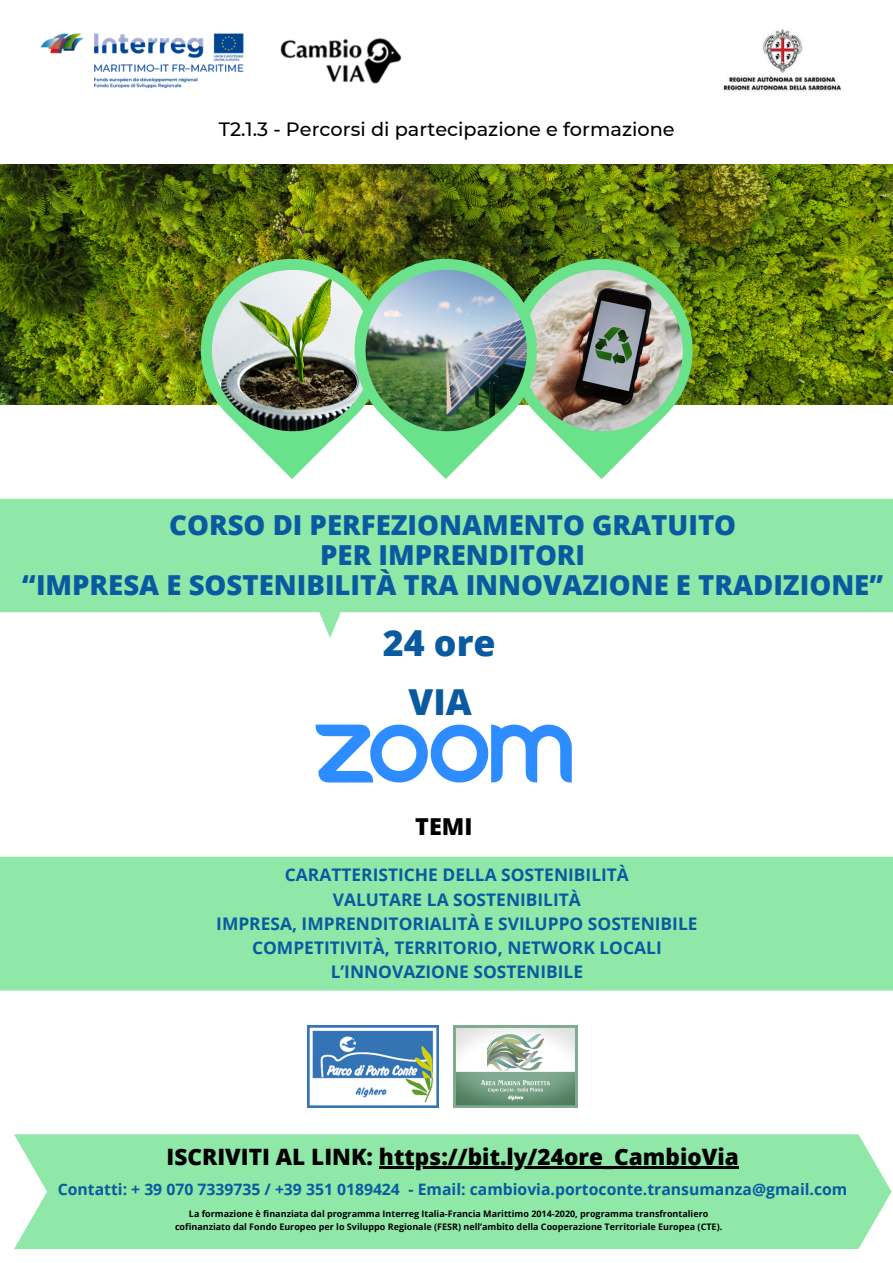
<style>
.page{position:relative;width:893px;height:1263px;background:#fff}
.page>*{position:absolute;margin:0;border:0;box-sizing:border-box;transform-origin:0 0}
.t1{font:800 35.78px "Open Sans";color:#095aa0}
.t2{font:800 27.53px "Open Sans";color:#095aa0}
.t3{font:800 23.33px "Open Sans";color:#000}
.t4{font:800 22.58px "Open Sans";color:#000}
.t5{font:500 19.27px "Montserrat";color:#000}
.t6{font:700 17.4px "Open Sans";color:#095aa0}
.t7{font:700 15.75px "Open Sans";color:#095aa0}
.t8{font:700 9px "Open Sans";color:#000}
</style>
<div class="page">
<img style="left:0;top:164px;width:893px;height:240px">
<svg style="left:192px;top:250px;width:154px;height:229px"></svg>
<img style="left:212px;top:270px;width:134px;height:161px">
<svg style="left:546px;top:250px;width:155px;height:229px"></svg>
<img style="left:546px;top:270px;width:137px;height:161px">
<svg style="left:346px;top:250px;width:200px;height:229px"></svg>
<img style="left:365px;top:270px;width:162px;height:161px">
<div style="left:14px;top:1134px;width:877px;height:115px;background:#8fe8a8"></div>
<svg style="left:0;top:499px;width:893px;height:139px;fill:#8fe8a8"></svg>
<img style="left:40px;top:33px;width:204px;height:56px">
<img style="left:723px;top:29px;width:119px;height:62px">
<img style="left:280px;top:38px;width:122px;height:46px">
<img style="left:307px;top:1026px;width:132px;height:82px">
<img style="left:454px;top:1026px;width:123px;height:82px">
<div style="left:0;top:857px;width:893px;height:133px;background:#8fe8a8"></div>
<svg style="left:315px;top:725px;width:257px;height:57px"></svg>
<hr style="left:379px;top:1166px;width:360px;height:3px;background:#000">
<p class="t5" style="left:219px;top:117px;width:457px">T2.1.3 - Percorsi di partecipazione e formazione</p>
<p class="t2" style="left:169px;top:506px;width:568px">CORSO DI PERFEZIONAMENTO GRATUITO</p>
<p class="t2" style="left:320px;top:536px;width:266px">PER IMPRENDITORI</p>
<p class="t2" style="left:22px;top:566px;width:862px">“IMPRESA E SOSTENIBILITÀ TRA INNOVAZIONE E TRADIZIONE”</p>
<p class="t1" style="left:383px;top:618px;width:114px">24 ore</p>
<p class="t1" style="left:408px;top:677px;width:65px">VIA</p>
<p class="t3" style="left:415px;top:810px;width:59px">TEMI</p>
<p class="t6" style="left:285px;top:863px;width:345px">CARATTERISTICHE DELLA SOSTENIBILITÀ</p>
<p class="t6" style="left:333px;top:887px;width:249px">VALUTARE LA SOSTENIBILITÀ</p>
<p class="t6" style="left:216px;top:911px;width:483px">IMPRESA, IMPRENDITORIALITÀ E SVILUPPO SOSTENIBILE</p>
<p class="t6" style="left:252px;top:935px;width:411px">COMPETITIVITÀ, TERRITORIO, NETWORK LOCALI</p>
<p class="t6" style="left:331px;top:960px;width:254px">L’INNOVAZIONE SOSTENIBILE</p>
<p class="t4" style="left:167px;top:1141px;width:574px">ISCRIVITI AL LINK: https://bit.ly/24ore_CambioVia</p>
<p class="t7" style="left:58px;top:1178px;width:791px">Contatti: + 39 070 7339735 / +39 351 0189424 - Email: cambiovia.portoconte.transumanza@gmail.com</p>
<p class="t8" style="left:189px;top:1208px;width:521px">La formazione è finanziata dal programma Interreg Italia-Francia Marittimo 2014-2020, programma transfrontaliero</p>
<p class="t8" style="left:175px;top:1220px;width:549px">cofinanziato dal Fondo Europeo per lo Sviluppo Regionale (FESR) nell’ambito della Cooperazione Territoriale Europea (CTE).</p>
</div>
